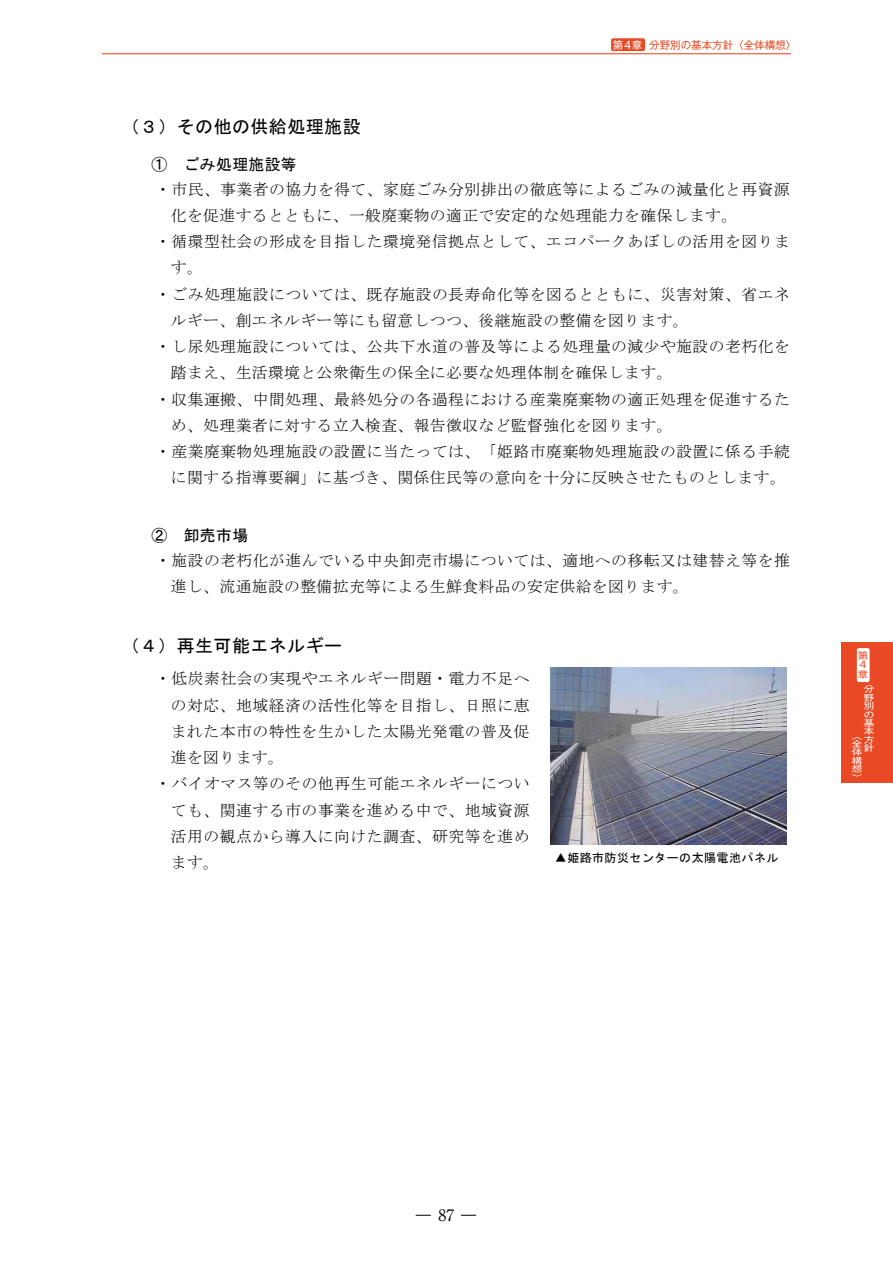
<style>
.page{position:relative;width:893px;height:1263px;background:#fff}
.page>*{position:absolute;margin:0;border:0;box-sizing:border-box;transform-origin:0 0}
.t1{font:18px "MS Gothic";letter-spacing:.025em;color:#000}
.t2{font:15.75px/26.2px "MS Mincho";letter-spacing:.035em;color:#000}
.t3{font:15.75px "MS Gothic";letter-spacing:.03em;color:#000}
.t4{font:15.75px "Ryumin Pro";color:#000}
.t5{font:12px "MS Gothic";letter-spacing:.035em;color:#000}
.t6{font:10.5px "Gothic MB101 Pro";color:#e94a25}
.t7{font:10.5px "Gothic MB101 Pro";color:#fff}
.t8{font:9.45px/9.4px "Gothic MB101 Pro";color:#e94a25;scale:1.11 1}
.t9{font:8.4px/8.4px "Gothic MB101 Pro";color:#fff;text-align:justify;scale:1.25 1}
</style>
<div class="page">
<svg style="left:416px;top:1215px;width:15px;height:1px"></svg>
<svg style="left:461px;top:1215px;width:15px;height:1px"></svg>
<div style="left:842px;top:642px;width:51px;height:140px;background:#e94a25"></div>
<div style="left:857px;top:648px;width:13px;height:34px;background:#fff;border-radius:2px"></div>
<div style="left:611px;top:38px;width:34px;height:13px;background:#e94a25;border-radius:2px"></div>
<hr style="left:102px;top:53px;width:689px;height:1px;background:#e94a25">
<img style="left:550px;top:667px;width:237px;height:178px">
<p class="t1" style="left:122px;top:117px;width:241px">（３）その他の供給処理施設</p>
<p class="t3" style="left:151px;top:156px;width:147px">① ごみ処理施設等</p>
<p class="t6" style="left:649px;top:36px;width:149px">分野別の基本方針〈全体構想〉</p>
<p class="t7" style="left:613px;top:36px;width:31px">第４章</p>
<p class="t2" style="left:155px;top:176px;width:636px">・市民、事業者の協力を得て、家庭ごみ分別排出の徹底等によるごみの減量化と再資源</p>
<p class="t2" style="left:171px;top:202px;width:568px">化を促進するとともに、一般廃棄物の適正で安定的な処理能力を確保します。</p>
<p class="t2" style="left:155px;top:228px;width:636px">・循環型社会の形成を目指した環境発信拠点として、エコパークあぼしの活用を図りま</p>
<p class="t2" style="left:171px;top:254px;width:33px">す。</p>
<p class="t2" style="left:155px;top:281px;width:636px">・ごみ処理施設については、既存施設の長寿命化等を図るとともに、災害対策、省エネ</p>
<p class="t2" style="left:171px;top:307px;width:519px">ルギー、創エネルギー等にも留意しつつ、後継施設の整備を図ります。</p>
<p class="t2" style="left:155px;top:333px;width:636px">・し尿処理施設については、公共下水道の普及等による処理量の減少や施設の老朽化を</p>
<p class="t2" style="left:171px;top:359px;width:503px">踏まえ、生活環境と公衆衛生の保全に必要な処理体制を確保します。</p>
<p class="t2" style="left:155px;top:386px;width:636px">・収集運搬、中間処理、最終処分の各過程における産業廃棄物の適正処理を促進するた</p>
<p class="t2" style="left:171px;top:412px;width:503px">め、処理業者に対する立入検査、報告徴収など監督強化を図ります。</p>
<p class="t2" style="left:155px;top:438px;width:636px">・産業廃棄物処理施設の設置に当たっては、「姫路市廃棄物処理施設の設置に係る手続</p>
<p class="t2" style="left:171px;top:465px;width:616px">に関する指導要綱」に基づき、関係住民等の意向を十分に反映させたものとします。</p>
<p class="t3" style="left:151px;top:527px;width:98px">② 卸売市場</p>
<p class="t2" style="left:171px;top:547px;width:620px;text-indent:-16px">・施設の老朽化が進んでいる中央卸売市場については、適地への移転又は建替え等を推進し、流通施設の整備拡充等による生鮮食料品の安定供給を図ります。</p>
<p class="t1" style="left:121px;top:636px;width:222px">（４）再生可能エネルギー</p>
<p class="t2" style="left:155px;top:666px;width:376px">・低炭素社会の実現やエネルギー問題・電力不足へ</p>
<p class="t2" style="left:171px;top:692px;width:360px">の対応、地域経済の活性化等を目指し、日照に恵</p>
<p class="t2" style="left:171px;top:718px;width:360px">まれた本市の特性を生かした太陽光発電の普及促</p>
<p class="t2" style="left:171px;top:744px;width:114px">進を図ります。</p>
<p class="t2" style="left:155px;top:771px;width:376px">・バイオマス等のその他再生可能エネルギーについ</p>
<p class="t2" style="left:171px;top:797px;width:360px">ても、関連する市の事業を進める中で、地域資源</p>
<p class="t2" style="left:171px;top:823px;width:360px">活用の観点から導入に向けた調査、研究等を進め</p>
<p class="t2" style="left:171px;top:849px;width:50px">ます。</p>
<p class="t5" style="left:555px;top:852px;width:225px">▲姫路市防災センターの太陽電池パネル</p>
<p class="t8" style="left:858px;top:649px;width:11px">第<br>４章</p>
<p class="t9" style="left:864px;top:684px;width:10px">分野別の基本方針</p>
<p class="t9" style="left:852px;top:730px;width:10px">〈全体構想〉</p>
<p class="t2" style="left:439px;top:1192px;width:17px">87</p>
<p class="t4" style="left:439px;top:1203px;width:17px">87</p>
</div>
